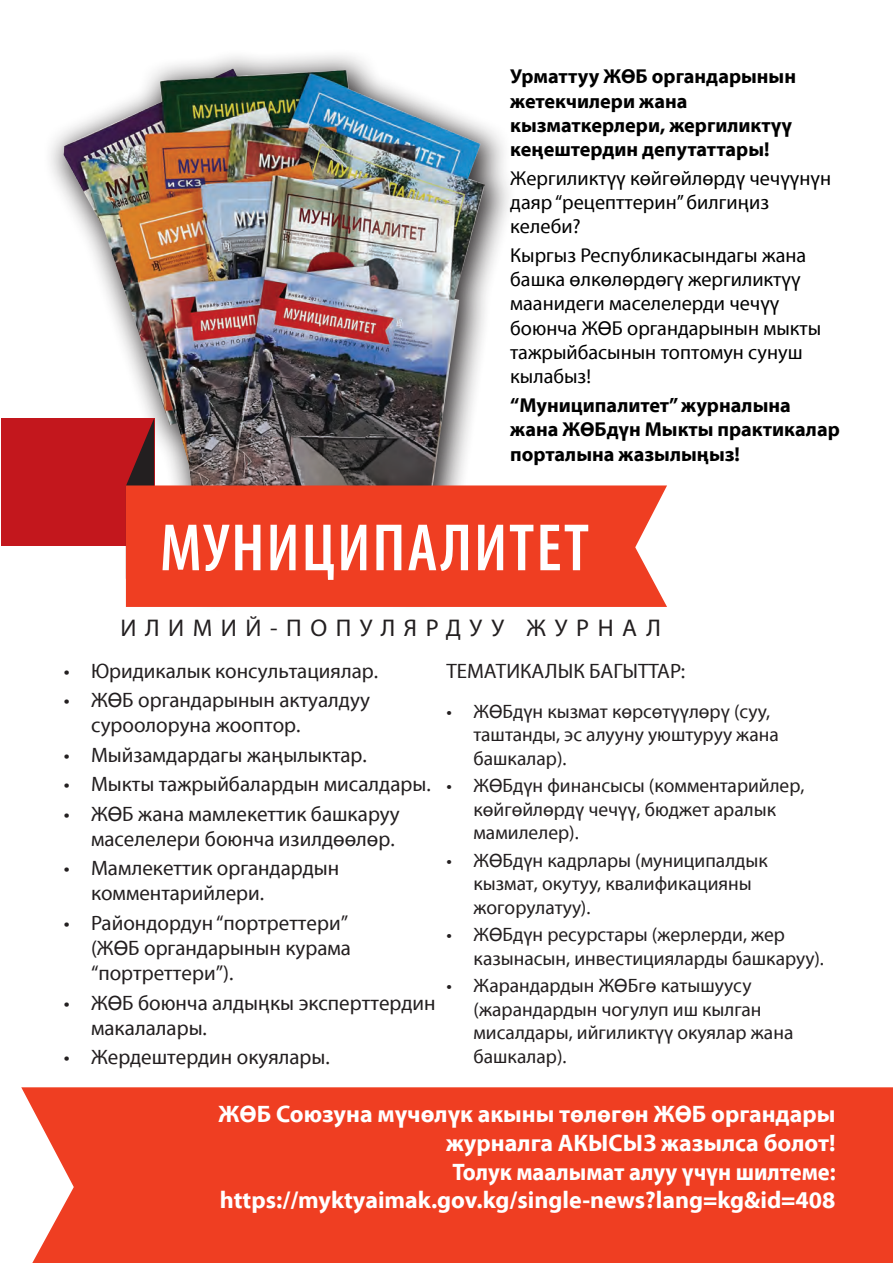
<style>
.page{position:relative;width:893px;height:1263px;background:#fff}
.page>*{position:absolute;margin:0;border:0;box-sizing:border-box;transform-origin:0 0}
.t1{font:600 condensed 67.5px "Myriad Pro";letter-spacing:.03em;color:#fff}
.t2{font:24.3px "Myriad Pro";letter-spacing:.35em;color:#231f20}
.t3{font:700 24px/28.8px "Myriad Pro KG";color:#fff;text-align:right}
.t4{font:21px/25.2px "Myriad Pro Regular KG";color:#231f20}
.t5{font:20.25px/24.3px "Myriad Pro Regular KG";color:#000}
.t6{font:700 20.25px/24.3px "Myriad Pro KG";color:#000}
.t7{font:19.5px/23.4px "Myriad Pro Regular KG";color:#231f20}
</style>
<div class="page">
<div style="left:42px;top:48px;width:475px;height:564px;background:#231f20;opacity:.95"></div>
<img style="left:64px;top:68px;width:421px;height:512px">
<div style="left:1px;top:418px;width:153px;height:128px;background:#c3171d"></div>
<svg style="left:126px;top:419px;width:28px;height:66px"></svg>
<div style="left:126px;top:485px;width:541px;height:122px;background:#ef3e22"></div>
<div style="left:21px;top:1087px;width:872px;height:176px;background:#ef3e22"></div>
<p class="t6" style="left:510px;top:65px;width:287px">Урматтуу ЖӨБ органдарынын жетекчилери жана кызматкерлери, жергиликтүү кеңештердин депутаттары!</p>
<p class="t5" style="left:510px;top:166px;width:322px">Жергиликтүү көйгөйлөрдү чечүүнүн даяр “рецепттерин” билгиңиз келеби?</p>
<p class="t5" style="left:510px;top:243px;width:313px">Кыргыз Республикасындагы жана башка өлкөлөрдөгү жергиликтүү маанидеги маселелерди чечүү боюнча ЖӨБ органдарынын мыкты тажрыйбасынын топтомун сунуш кылабыз!</p>
<p class="t6" style="left:510px;top:393px;width:331px">“Муниципалитет” журналына жана ЖӨБдүн Мыкты практикалар порталына жазылыңыз!</p>
<h1 class="t1" style="left:160px;top:506px;width:431px">МУНИЦИПАЛИТЕТ</h1>
<p class="t2" style="left:120px;top:613px;width:542px">ИЛИМИЙ-ПОПУЛЯРДУУ ЖУРНАЛ</p>
<p class="t4" style="left:64px;top:658px;width:316px">• Юридикалык консультациялар.</p>
<p class="t4" style="left:91px;top:688px;width:280px;text-indent:-27px">• ЖӨБ органдарынын актуалдуу суроолоруна жооптор.</p>
<p class="t4" style="left:64px;top:742px;width:304px">• Мыйзамдардагы жаңылыктар.</p>
<p class="t4" style="left:64px;top:772px;width:368px">• Мыкты тажрыйбалардын мисалдары.</p>
<p class="t4" style="left:64px;top:801px;width:337px;text-align:right">• ЖӨБ жана мамлекеттик башкаруу маселелери боюнча изилдөөлөр.</p>
<p class="t4" style="left:91px;top:856px;width:250px;text-indent:-27px">• Мамлекеттик органдардын комментарийлери.</p>
<p class="t4" style="left:91px;top:911px;width:262px;text-indent:-27px">• Райондордун “портреттери” (ЖӨБ органдарынын курама “портреттери”).</p>
<p class="t4" style="left:91px;top:990px;width:346px;text-indent:-27px">• ЖӨБ боюнча алдыңкы эксперттердин макалалары.</p>
<p class="t4" style="left:64px;top:1045px;width:267px">• Жердештердин окуялары.</p>
<p class="t4" style="left:446px;top:658px;width:240px">ТЕМАТИКАЛЫК БАГЫТТАР:</p>
<p class="t7" style="left:473px;top:700px;width:307px;text-indent:-27px">• ЖӨБдүн кызмат көрсөтүүлөрү (суу, таштанды, эс алууну уюштуруу жана башкалар).</p>
<p class="t7" style="left:473px;top:775px;width:333px;text-indent:-27px">• ЖӨБдүн финансысы (комментарийлер, көйгөйлөрдү чечүү, бюджет аралык мамилелер).</p>
<p class="t7" style="left:473px;top:849px;width:296px;text-indent:-27px">• ЖӨБдүн кадрлары (муниципалдык кызмат, окутуу, квалификацияны жогорулатуу).</p>
<p class="t7" style="left:473px;top:923px;width:352px;text-indent:-27px">• ЖӨБдүн ресурстары (жерлерди, жер казынасын, инвестицияларды башкаруу).</p>
<p class="t7" style="left:473px;top:974px;width:321px;text-indent:-27px">• Жарандардын ЖӨБгө катышуусу (жарандардын чогулуп иш кылган мисалдары, ийгиликтүү окуялар жана башкалар).</p>
<p class="t3" style="left:219px;top:1100px;width:618px">ЖӨБ Союзуна мүчөлүк акыны төлөгөн ЖӨБ органдары журналга АКЫСЫЗ жазылса болот!<br>Толук маалымат алуу үчүн шилтеме: https://myktyaimak.gov.kg/single-news?lang=kg&amp;id=408</p>
</div>
